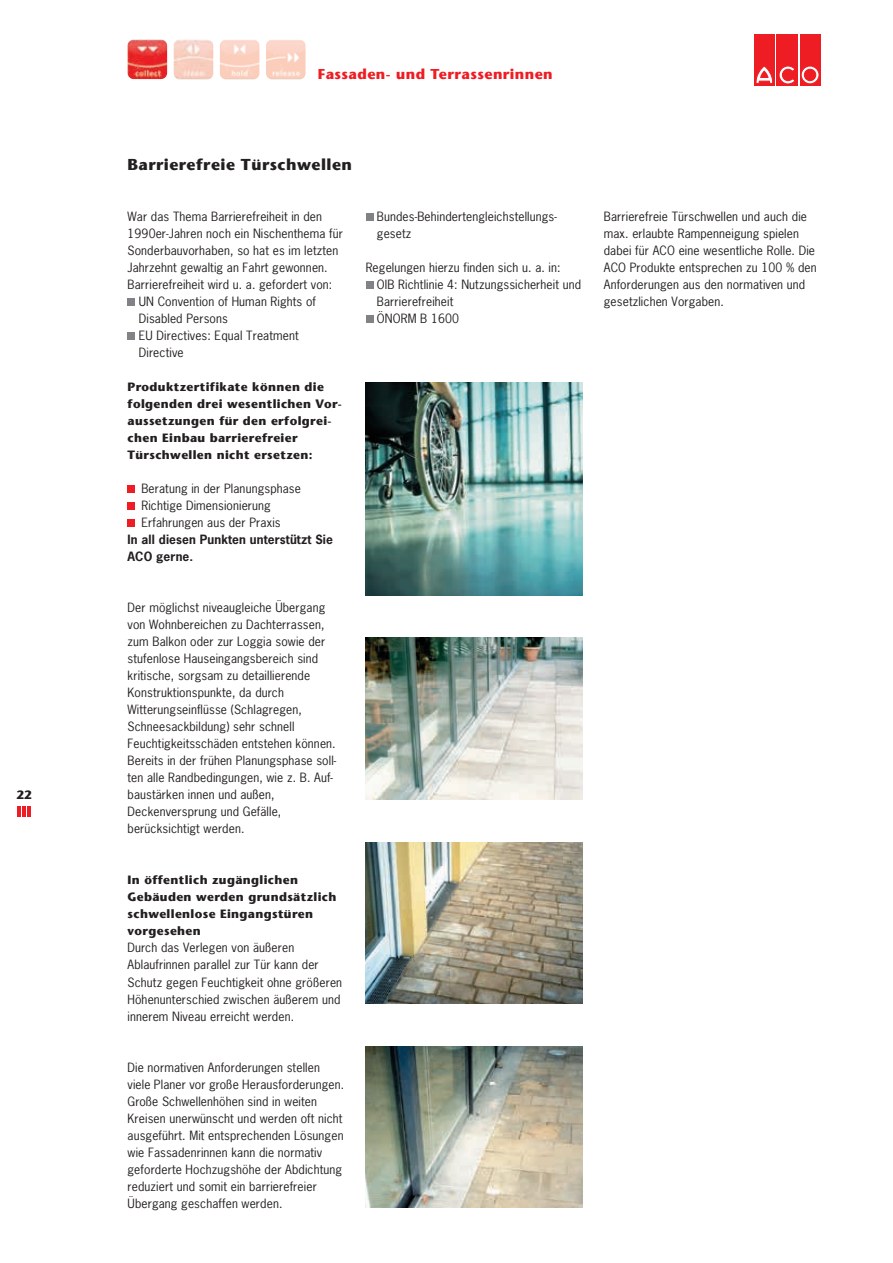
<style>
.page{position:relative;width:893px;height:1263px;background:#fff}
.page>*{position:absolute;margin:0;border:0;box-sizing:border-box;transform-origin:0 0}
.t1{font:700 15.75px "Stone Sans";letter-spacing:.03em;color:#231f20}
.t2{font:700 14.25px "Stone Sans";letter-spacing:.03em;color:#ee1d23}
.t3{font:12px/17px "News Gothic";letter-spacing:.01em;color:#231f20}
.t4{font:700 12px/17px "Stone Sans";letter-spacing:.03em;color:#231f20}
.t5{font:700 12px/17px "News Gothic";letter-spacing:.01em;color:#231f20}
</style>
<div class="page">
<hr style="left:17px;top:806px;width:4px;height:10px;background:#ee1d23">
<hr style="left:22px;top:806px;width:4px;height:10px;background:#ee1d23">
<hr style="left:27px;top:806px;width:4px;height:10px;background:#ee1d23">
<div style="left:754px;top:35px;width:21px;height:51px;background:#ee1d23"></div>
<svg style="left:756px;top:66px;width:17px;height:17px"></svg>
<div style="left:777px;top:35px;width:21px;height:51px;background:#ee1d23"></div>
<svg style="left:779px;top:66px;width:15px;height:18px"></svg>
<div style="left:800px;top:35px;width:20px;height:51px;background:#ee1d23"></div>
<svg style="left:801px;top:66px;width:18px;height:18px"></svg>
<div style="left:801px;top:66px;width:18px;height:18px;border:1px solid #ee1d23;border-radius:50%"></div>
<div style="left:804px;top:69px;width:12px;height:12px;background:#ee1d23;border-radius:50%"></div>
<div style="left:804px;top:69px;width:12px;height:12px;border:1px solid #ee1d23;border-radius:50%"></div>
<img style="left:174px;top:39px;width:39px;height:40px">
<img style="left:220px;top:40px;width:39px;height:39px">
<img style="left:266px;top:40px;width:40px;height:39px">
<img style="left:128px;top:40px;width:39px;height:39px">
<div style="left:128px;top:486px;width:7px;height:7px;background:#ee1d23"></div>
<div style="left:128px;top:503px;width:7px;height:7px;background:#ee1d23"></div>
<div style="left:128px;top:520px;width:7px;height:7px;background:#ee1d23"></div>
<img style="left:366px;top:383px;width:217px;height:212px">
<img style="left:366px;top:638px;width:217px;height:161px">
<img style="left:366px;top:842px;width:217px;height:161px">
<img style="left:366px;top:1046px;width:217px;height:162px">
<div style="left:128px;top:298px;width:7px;height:8px;background:#808285"></div>
<div style="left:128px;top:333px;width:7px;height:7px;background:#808285"></div>
<div style="left:366px;top:213px;width:7px;height:8px;background:#808285"></div>
<div style="left:366px;top:281px;width:7px;height:8px;background:#808285"></div>
<div style="left:366px;top:315px;width:7px;height:8px;background:#808285"></div>
<p class="t4" style="left:16px;top:787px;width:17px">22</p>
<p class="t2" style="left:318px;top:65px;width:236px">Fassaden- und Terrassenrinnen</p>
<h1 class="t1" style="left:128px;top:155px;width:226px">Barrierefreie Türschwellen</h1>
<p class="t3" style="left:128px;top:208px;width:196px">War das Thema Barrierefreiheit in den</p>
<p class="t3" style="left:128px;top:225px;width:217px">1990er-Jahren noch ein Nischenthema für</p>
<p class="t3" style="left:128px;top:242px;width:212px">Sonderbauvorhaben, so hat es im letzten</p>
<p class="t3" style="left:128px;top:259px;width:202px">Jahrzehnt gewaltig an Fahrt gewonnen.</p>
<p class="t3" style="left:128px;top:276px;width:206px">Barrierefreiheit wird u. a. gefordert von:</p>
<p class="t3" style="left:139px;top:293px;width:179px">UN Convention of Human Rights of</p>
<p class="t3" style="left:139px;top:310px;width:91px">Disabled Persons</p>
<p class="t3" style="left:139px;top:327px;width:161px">EU Directives: Equal Treatment</p>
<p class="t3" style="left:139px;top:344px;width:46px">Directive</p>
<p class="t4" style="left:128px;top:379px;width:216px">Produktzertifikate können die folgenden drei wesentlichen Vor&shy;aussetzungen für den erfolgrei&shy;chen Einbau barrierefreier<br>Türschwellen nicht ersetzen:</p>
<p class="t3" style="left:141px;top:480px;width:161px">Beratung in der Planungsphase<br>Richtige Dimensionierung<br>Erfahrungen aus der Praxis</p>
<p class="t5" style="left:128px;top:531px;width:207px">In all diesen Punkten unterstützt Sie<br>ACO gerne.</p>
<p class="t3" style="left:128px;top:599px;width:210px">Der möglichst niveaugleiche Übergang von Wohnbereichen zu Dachterrassen, zum Balkon oder zur Loggia sowie der stufenlose Hauseingangsbereich sind kritische, sorgsam zu detaillierende Konstruktionspunkte, da durch Witterungseinflüsse (Schlagregen, Schneesackbildung) sehr schnell Feuchtigkeitsschäden entstehen können.<br>Bereits in der frühen Planungsphase soll&shy;ten alle Randbedingungen, wie z. B. Auf&shy;baustärken innen und außen, Deckenversprung und Gefälle, berücksichtigt werden.</p>
<p class="t4" style="left:128px;top:872px;width:210px">In öffentlich zugänglichen<br>Gebäuden werden grundsätzlich schwellenlose Eingangstüren vorgesehen</p>
<p class="t3" style="left:128px;top:939px;width:216px">Durch das Verlegen von äußeren Ablaufrinnen parallel zur Tür kann der Schutz gegen Feuchtigkeit ohne größeren Höhenunterschied zwischen äußerem und innerem Niveau erreicht werden.</p>
<p class="t3" style="left:377px;top:208px;width:181px">Bundes-Behindertengleichstellungs&shy;gesetz</p>
<p class="t3" style="left:377px;top:259px;width:206px;text-indent:-11px">Regelungen hierzu finden sich u. a. in:<br>OIB Richtlinie 4: Nutzungssicherheit und<br>Barrierefreiheit<br>ÖNORM B 1600</p>
<p class="t3" style="left:128px;top:1058px;width:218px">Die normativen Anforderungen stellen viele Planer vor große Herausforderungen.<br>Große Schwellenhöhen sind in weiten Kreisen unerwünscht und werden oft nicht ausgeführt. Mit entsprechenden Lösungen wie Fassadenrinnen kann die normativ geforderte Hochzugshöhe der Abdichtung reduziert und somit ein barrierefreier Übergang geschaffen werden.</p>
<p class="t3" style="left:604px;top:208px;width:214px">Barrierefreie Türschwellen und auch die max. erlaubte Rampenneigung spielen dabei für ACO eine wesentliche Rolle. Die ACO Produkte entsprechen zu 100 % den Anforderungen aus den normativen und gesetzlichen Vorgaben.</p>
</div>
